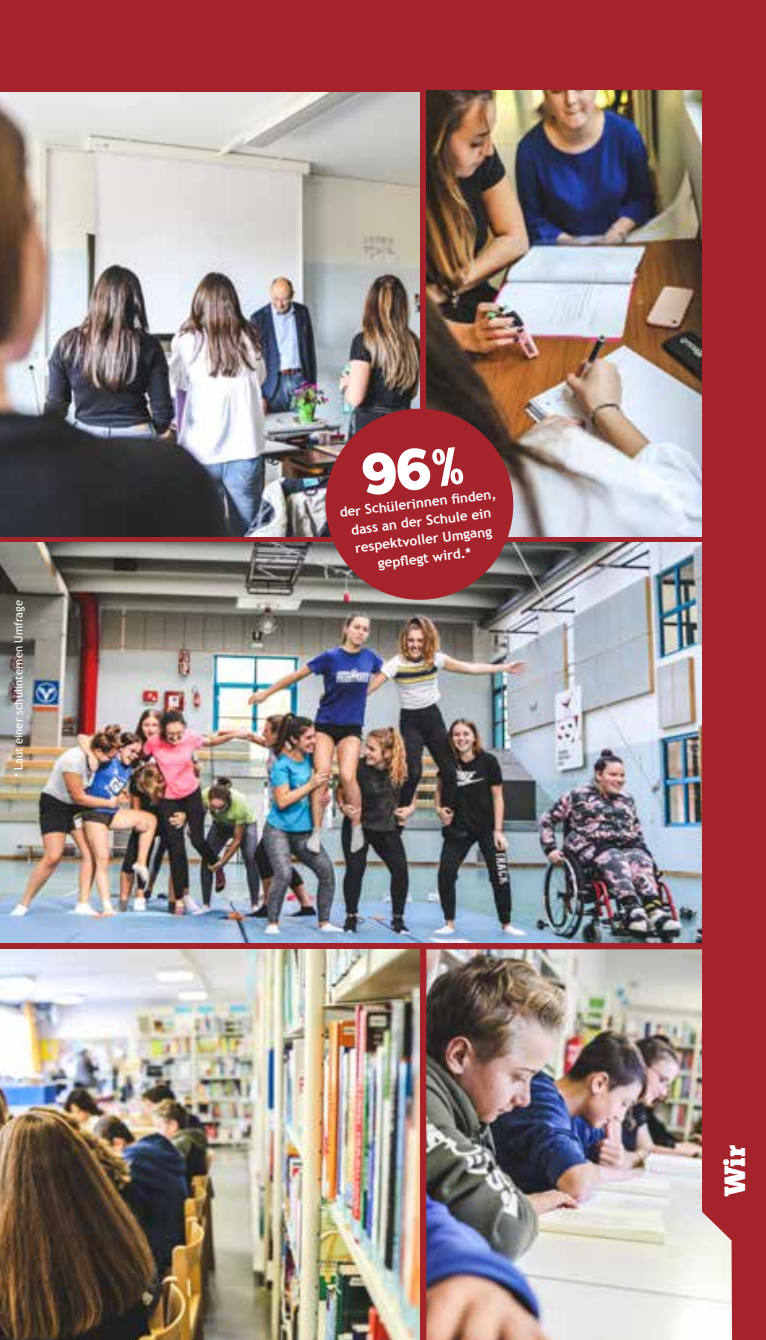
<style>
.page{position:relative;width:766px;height:1340px;background:#fff}
.page>*{position:absolute;margin:0;border:0;box-sizing:border-box;transform-origin:0 0}
.t1{font:29.25px "Chunk Five";color:#fff}
.t2{font:700 13.5px/18.4px "Trebuchet MS";color:#fff;text-align:center}
.t3{font:11.25px "Trebuchet MS";color:#fff}
</style>
<div class="page">
<div style="left:0;top:0;width:765px;height:1339px;background:#a5242c"></div>
<img style="left:0;top:542px;width:702px;height:400px">
<img style="left:0;top:949px;width:419px;height:390px">
<img style="left:0;top:92px;width:419px;height:444px">
<img style="left:426px;top:949px;width:305px;height:390px">
<img style="left:426px;top:91px;width:276px;height:445px">
<div style="left:702px;top:54px;width:63px;height:1157px;background:#a5242c"></div>
<svg style="left:320px;top:403px;width:199px;height:202px"></svg>
<p class="t3" style="left:12px;top:777px;width:179px;rotate:-90deg">* Laut einer schulinternen Umfrage</p>
<p class="t2" style="left:338px;top:503px;width:159px;rotate:-7deg">der Schülerinnen fi nden, dass an der Schule ein respektvoller Umgang gepfl egt wird.*</p>
<h1 class="t1" style="left:717px;top:1196px;width:53px;rotate:-90deg">Wir</h1>
</div>
